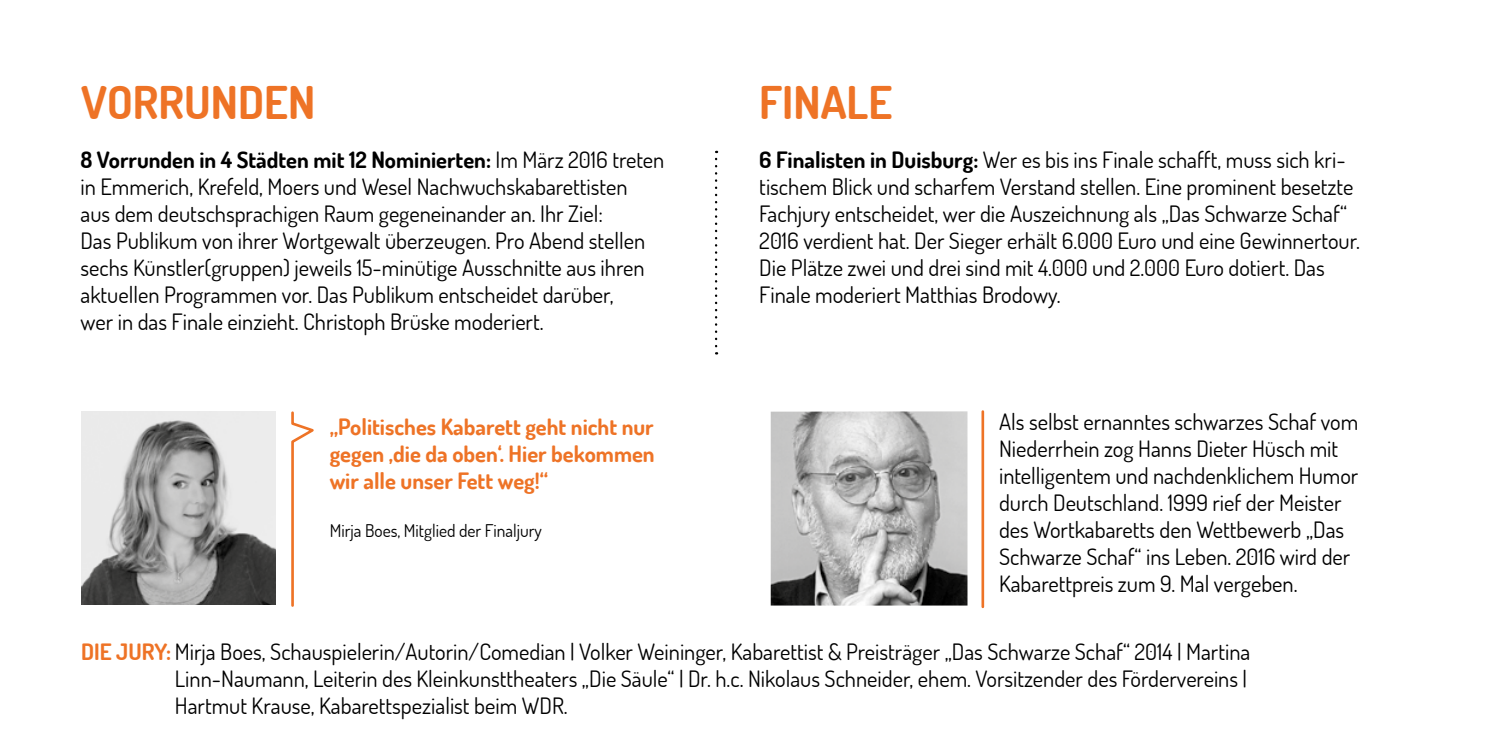
<style>
.page{position:relative;width:1489px;height:745px;background:#fff}
.page>*{position:absolute;margin:0;border:0;box-sizing:border-box;transform-origin:0 0}
.t1{font:700 45px "Dosis";color:#ee7326}
.t2{font:22.5px/27px "Dosis";color:#000}
.t3{font:700 22.5px/27px "Dosis";color:#ee7326;text-align:justify}
.t4{font:17.5px "Dosis";color:#000}
.s1{font-weight:700}
.s2{font-weight:700;color:#ee7326}
</style>
<div class="page">
<img style="left:770px;top:411px;width:197px;height:194px">
<svg style="left:291px;top:411px;width:23px;height:196px"></svg>
<svg style="left:715px;top:159px;width:2px;height:195px"></svg>
<hr style="left:981px;top:411px;width:3px;height:195px;background:#ee7326">
<svg style="left:81px;top:411px;width:194px;height:193px"></svg>
<h1 class="t1" style="left:81px;top:73px;width:236px">VORRUNDEN</h1>
<p class="t2" style="left:80px;top:145px;width:585px"><span class="s1">8 Vorrunden in 4 Städten mit 12 Nominierten:</span> Im März 2016 treten in Emmerich, Krefeld, Moers und Wesel Nachwuchskabarettisten<br>aus dem deutschsprachigen Raum gegeneinander an. Ihr Ziel:<br>Das Publikum von ihrer Wortgewalt überzeugen. Pro Abend stellen sechs Künstler(gruppen) jeweils 15-minütige Ausschnitte aus ihren aktuellen Programmen vor. Das Publikum entscheidet darüber,<br>wer in das Finale einzieht. Christoph Brüske moderiert.</p>
<p class="t3" style="left:330px;top:412px;width:326px">„Politisches Kabarett geht nicht nur gegen ‚die da oben‘. Hier bekommen wir alle unser Fett weg!“</p>
<p class="t4" style="left:330px;top:518px;width:214px">Mirja Boes, Mitglied der Finaljury</p>
<h1 class="t1" style="left:759px;top:73px;width:134px">FINALE</h1>
<p class="t2" style="left:759px;top:146px;width:602px"><span class="s1">6 Finalisten in Duisburg:</span> Wer es bis ins Finale schafft, muss sich kri&shy;tischem Blick und scharfem Verstand stellen. Eine prominent besetzte Fachjury entscheidet, wer die Auszeichnung als „Das Schwarze Schaf“ 2016 verdient hat. Der Sieger erhält 6.000 Euro und eine Gewinnertour.<br>Die Plätze zwei und drei sind mit 4.000 und 2.000 Euro dotiert. Das Finale moderiert Matthias Brodowy.</p>
<p class="t2" style="left:999px;top:407px;width:361px">Als selbst ernanntes schwarzes Schaf vom Niederrhein zog Hanns Dieter Hüsch mit intelligentem und nachdenklichem Humor durch Deutschland. 1999 rief der Meister des Wortkabaretts den Wettbewerb „Das Schwarze Schaf“ ins Leben. 2016 wird der Kabarettpreis zum 9. Mal vergeben.</p>
<p class="t2" style="left:175px;top:637px;width:1076px;text-indent:-94px"><span class="s2">DIE JURY:</span> Mirja Boes, Schauspielerin/Autorin/Comedian | Volker Weininger, Kabarettist &amp; Preisträger „Das Schwarze Schaf“ 2014 | Martina<br>Linn-Naumann, Leiterin des Kleinkunsttheaters „Die Säule“ | Dr. h.c. Nikolaus Schneider, ehem. Vorsitzender des Fördervereins |<br>Hartmut Krause, Kabarettspezialist beim WDR.</p>
</div>
